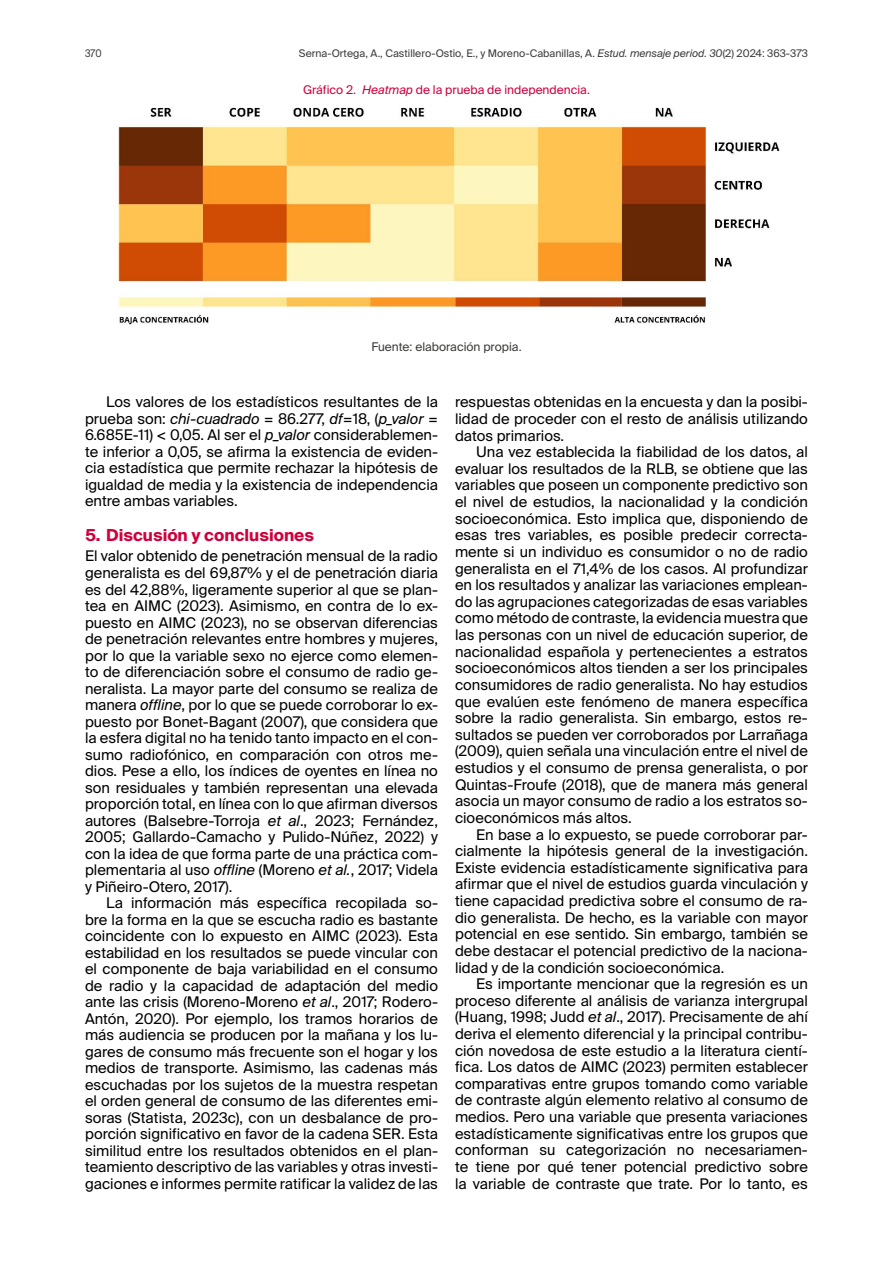
<style>
.page{position:relative;width:893px;height:1263px;background:#fff}
.page>*{position:absolute;margin:0;border:0;box-sizing:border-box;transform-origin:0 0}
._000-LADILLO_01{font:700 16.5px "Suisse Intl";color:#cf003d}
._000-TXT_GENERAL{font:14.7px/16.6px "Suisse Intl";color:#000;text-align:justify}
._000-PRIMER_PARRAFO{font:14.7px/16.5px "Suisse Intl";color:#000;text-align:justify}
._000-Tit_tablas{font:12px "Suisse Intl";color:#cf003d}
._000-FUENTE{font:12px "Suisse Intl";color:#3c3c3b}
.t1{font:10.5px "Suisse Intl";color:#3c3c3b}
.t2{font:10.5px "Suisse Intl";color:#3c3c3b;scale:.9 1}
.s1{font-style:italic}
</style>
<div class="page">
<img style="left:117px;top:107px;width:663px;height:217px">
<p class="t2" style="left:85px;top:47px;width:20px">370</p>
<p class="t1" style="left:299px;top:47px;width:511px">Serna-Ortega, A., Castillero-Ostio, E., y Moreno-Cabanillas, A. <span class="s1">Estud. mensaje period. 30</span>(2) 2024: 363-373</p>
<p class="_000-Tit_tablas" style="left:303px;top:83px;width:288px">Gráfico 2. <span class="s1">Heatmap</span> de la prueba de independencia.</p>
<p class="_000-FUENTE" style="left:371px;top:340px;width:152px">Fuente: elaboración propia.</p>
<p class="_000-TXT_GENERAL" style="left:85px;top:394px;width:354px;text-indent:21px">Los valores de los estadísticos resultantes de la prueba son: <span class="s1">chi-cuadrado</span> = 86.277, <span class="s1">df</span>=18, (<span class="s1">p_valor</span> = 6.685E-11) &lt; 0,05. Al ser el <span class="s1">p_valor</span> considerablemen&shy;te inferior a 0,05, se afirma la existencia de eviden&shy;cia estadística que permite rechazar la hipótesis de igualdad de media y la existencia de independencia entre ambas variables.</p>
<p class="_000-LADILLO_01" style="left:85px;top:525px;width:231px">5. Discusión y conclusiones</p>
<p class="_000-PRIMER_PARRAFO" style="left:85px;top:548px;width:354px">El valor obtenido de penetración mensual de la radio generalista es del 69,87% y el de penetración diaria es del 42,88%, ligeramente superior al que se plan&shy;tea en AIMC (2023). Asimismo, en contra de lo ex&shy;puesto en AIMC (2023), no se observan diferencias de penetración relevantes entre hombres y mujeres, por lo que la variable sexo no ejerce como elemen&shy;to de diferenciación sobre el consumo de radio ge&shy;neralista. La mayor parte del consumo se realiza de manera <span class="s1">offline</span>, por lo que se puede corroborar lo ex&shy;puesto por Bonet-Bagant (2007), que considera que la esfera digital no ha tenido tanto impacto en el con&shy;sumo radiofónico, en comparación con otros me&shy;dios. Pese a ello, los índices de oyentes en línea no son residuales y también representan una elevada proporción total, en línea con lo que afirman diversos autores (Balsebre-Torroja <span class="s1">et al</span>., 2023; Fernández, 2005; Gallardo-Camacho y Pulido-Núñez, 2022) y con la idea de que forma parte de una práctica com&shy;plementaria al uso <span class="s1">offline</span> (Moreno <span class="s1">et al.</span>, 2017; Videla y Piñeiro-Otero, 2017).</p>
<p class="_000-TXT_GENERAL" style="left:85px;top:895px;width:354px;text-indent:21px">La información más específica recopilada so&shy;bre la forma en la que se escucha radio es bastante coincidente con lo expuesto en AIMC (2023). Esta estabilidad en los resultados se puede vincular con el componente de baja variabilidad en el consumo de radio y la capacidad de adaptación del medio ante las crisis (Moreno-Moreno <span class="s1">et al</span>., 2017; Rodero-Antón, 2020). Por ejemplo, los tramos horarios de más audiencia se producen por la mañana y los lu&shy;gares de consumo más frecuente son el hogar y los medios de transporte. Asimismo, las cadenas más escuchadas por los sujetos de la muestra respetan el orden general de consumo de las diferentes emi&shy;soras (Statista, 2023c), con un desbalance de pro&shy;porción significativo en favor de la cadena SER. Esta similitud entre los resultados obtenidos en el plan&shy;teamiento descriptivo de las variables y otras investi&shy;gaciones e informes permite ratificar la validez de las</p>
<p class="_000-TXT_GENERAL" style="left:455px;top:394px;width:354px">respuestas obtenidas en la encuesta y dan la posibi&shy;lidad de proceder con el resto de análisis utilizando datos primarios.</p>
<p class="_000-TXT_GENERAL" style="left:455px;top:444px;width:354px;text-indent:21px">Una vez establecida la fiabilidad de los datos, al evaluar los resultados de la RLB, se obtiene que las variables que poseen un componente predictivo son el nivel de estudios, la nacionalidad y la condición socioeconómica. Esto implica que, disponiendo de esas tres variables, es posible predecir correcta&shy;mente si un individuo es consumidor o no de radio generalista en el 71,4% de los casos. Al profundizar en los resultados y analizar las variaciones emplean&shy;do las agrupaciones categorizadas de esas variables como método de contraste, la evidencia muestra que las personas con un nivel de educación superior, de nacionalidad española y pertenecientes a estratos socioeconómicos altos tienden a ser los principales consumidores de radio generalista. No hay estudios que evalúen este fenómeno de manera específica sobre la radio generalista. Sin embargo, estos re&shy;sultados se pueden ver corroborados por Larrañaga (2009), quien señala una vinculación entre el nivel de estudios y el consumo de prensa generalista, o por Quintas-Froufe (2018), que de manera más general asocia un mayor consumo de radio a los estratos so&shy;cioeconómicos más altos.</p>
<p class="_000-TXT_GENERAL" style="left:455px;top:826px;width:354px;text-indent:21px">En base a lo expuesto, se puede corroborar par&shy;cialmente la hipótesis general de la investigación.<br>Existe evidencia estadísticamente significativa para afirmar que el nivel de estudios guarda vinculación y tiene capacidad predictiva sobre el consumo de ra&shy;dio generalista. De hecho, es la variable con mayor potencial en ese sentido. Sin embargo, también se debe destacar el potencial predictivo de la naciona&shy;lidad y de la condición socioeconómica.</p>
<p class="_000-TXT_GENERAL" style="left:455px;top:976px;width:354px;text-indent:21px">Es importante mencionar que la regresión es un proceso diferente al análisis de varianza intergrupal (Huang, 1998; Judd <span class="s1">et al</span>., 2017). Precisamente de ahí deriva el elemento diferencial y la principal contribu&shy;ción novedosa de este estudio a la literatura cientí&shy;fica. Los datos de AIMC (2023) permiten establecer comparativas entre grupos tomando como variable de contraste algún elemento relativo al consumo de medios. Pero una variable que presenta variaciones estadísticamente significativas entre los grupos que conforman su categorización no necesariamen&shy;te tiene por qué tener potencial predictivo sobre la variable de contraste que trate. Por lo tanto, es</p>
</div>
